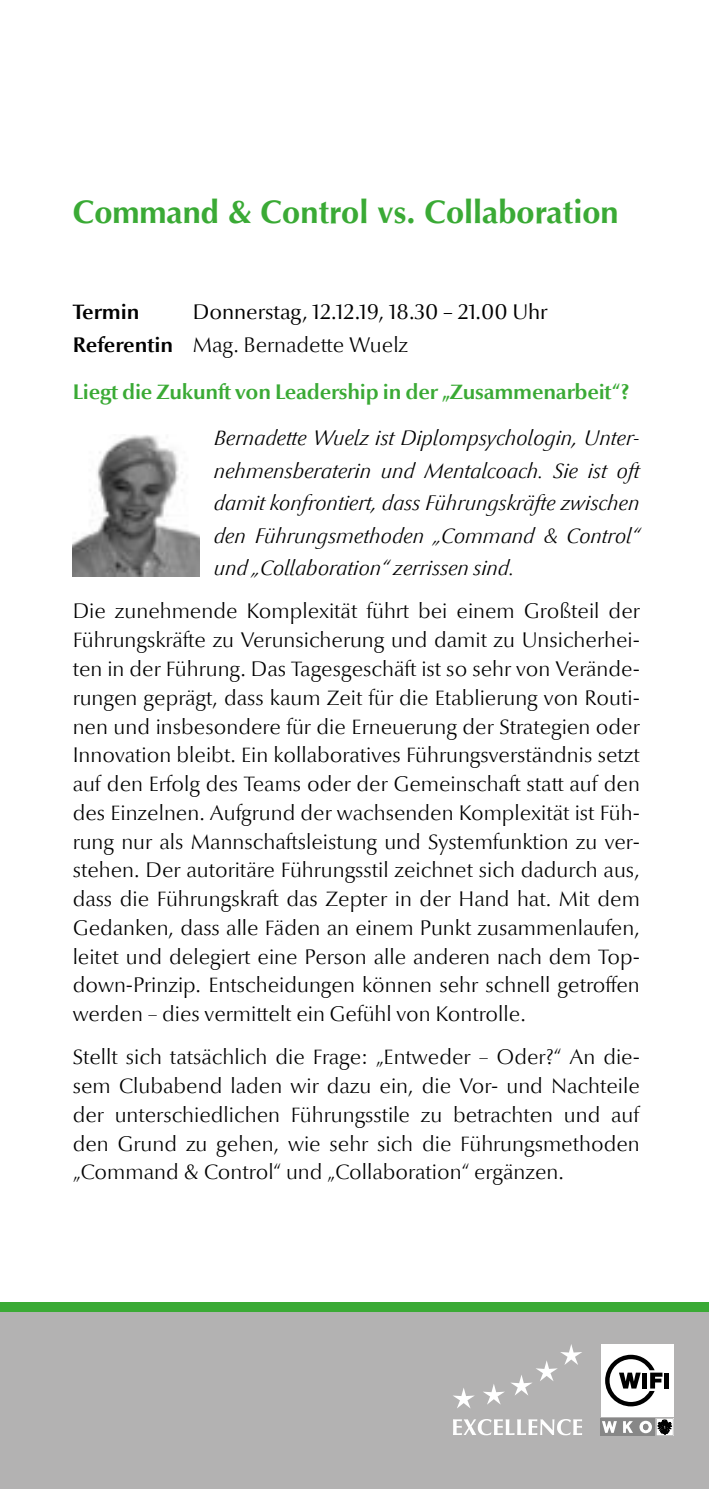
<style>
.page{position:relative;width:709px;height:1489px;background:#fff}
.page>*{position:absolute;margin:0;border:0;box-sizing:border-box;transform-origin:0 0}
.t1{font:700 32.5px "Optima";color:#3aaa35}
.t2{font:300 21.25px/28.8px "Optima Nova LT";color:#000;text-align:justify}
.t3{font:italic 300 21.25px/32.5px "Optima Nova LT";color:#000;text-align:justify}
.t4{font:21.25px/32.5px "Optima Nova LT";color:#000}
.t5{font:700 21.25px "Optima Nova LT";letter-spacing:-.01em;color:#3aaa35}
.t6{font:700 21.25px "Optima Nova LT";color:#000}
.s1{font-weight:700}
.s2{font-weight:300}
</style>
<div class="page">
<div style="left:0;top:1310px;width:709px;height:178px;background:#b3b2b2"></div>
<div style="left:0;top:1302px;width:709px;height:9px;background:#3aaa35"></div>
<svg style="left:453px;top:1419px;width:129px;height:16px"></svg>
<svg style="left:453px;top:1388px;width:22px;height:20px"></svg>
<svg style="left:483px;top:1344px;width:99px;height:60px"></svg>
<div style="left:637px;top:1418px;width:17px;height:17px;background:#878787"></div>
<div style="left:600px;top:1344px;width:73px;height:72px;background:#fff"></div>
<div style="left:619px;top:1418px;width:17px;height:17px;background:#878787"></div>
<svg style="left:623px;top:1421px;width:10px;height:11px"></svg>
<div style="left:600px;top:1418px;width:18px;height:17px;background:#878787"></div>
<svg style="left:602px;top:1421px;width:15px;height:11px"></svg>
<div style="left:664px;top:1372px;width:5px;height:16px;background:#000"></div>
<svg style="left:605px;top:1354px;width:57px;height:52px"></svg>
<svg style="left:639px;top:1416px;width:34px;height:19px"></svg>
<img style="left:72px;top:435px;width:128px;height:141px">
<h1 class="t1" style="left:73px;top:191px;width:547px">Command &amp; Control vs. Collaboration</h1>
<p class="t4" style="left:73px;top:296px;width:476px;text-indent:120px">Donnerstag, 12.12.19, 18.30 – 21.00 Uhr<br><span class="s1">Referentin</span> <span class="s2">Mag. Bernadette Wuelz</span></p>
<p class="t5" style="left:73px;top:379px;width:558px">Liegt die Zukunft von Leadership in der „Zusammenarbeit“?</p>
<p class="t3" style="left:214px;top:422px;width:427px">Bernadette Wuelz ist Diplompsychologin, Unter&shy;nehmensberaterin und Mentalcoach. Sie ist oft damit konfrontiert, dass Führungskräfte zwischen den Führungsmethoden „Command &amp; Control“ und „Collaboration“ zerrissen sind.</p>
<p class="t2" style="left:73px;top:597px;width:569px">Die zunehmende Komplexität führt bei einem Großteil der Führungskräfte zu Verunsicherung und damit zu Unsicherhei&shy;ten in der Führung. Das Tagesgeschäft ist so sehr von Verände&shy;rungen geprägt, dass kaum Zeit für die Etablierung von Routi&shy;nen und insbesondere für die Erneuerung der Strategien oder Innovation bleibt. Ein kollaboratives Führungsverständnis setzt auf den Erfolg des Teams oder der Gemeinschaft statt auf den des Einzelnen. Aufgrund der wachsenden Komplexität ist Füh&shy;rung nur als Mannschaftsleistung und Systemfunktion zu ver&shy;stehen. Der autoritäre Führungsstil zeichnet sich dadurch aus, dass die Führungskraft das Zepter in der Hand hat. Mit dem Gedanken, dass alle Fäden an einem Punkt zusammenlaufen, leitet und delegiert eine Person alle anderen nach dem Top&shy;down-Prinzip. Entscheidungen können sehr schnell getroffen werden – dies vermittelt ein Gefühl von Kontrolle.</p>
<p class="t2" style="left:73px;top:1043px;width:568px">Stellt sich tatsächlich die Frage: „Entweder – Oder?“ An die&shy;sem Clubabend laden wir dazu ein, die Vor- und Nachteile der unterschiedlichen Führungsstile zu betrachten und auf den Grund zu gehen, wie sehr sich die Führungsmethoden „Command &amp; Control“ und „Collaboration“ ergänzen.</p>
<p class="t6" style="left:73px;top:300px;width:68px">Termin</p>
</div>
